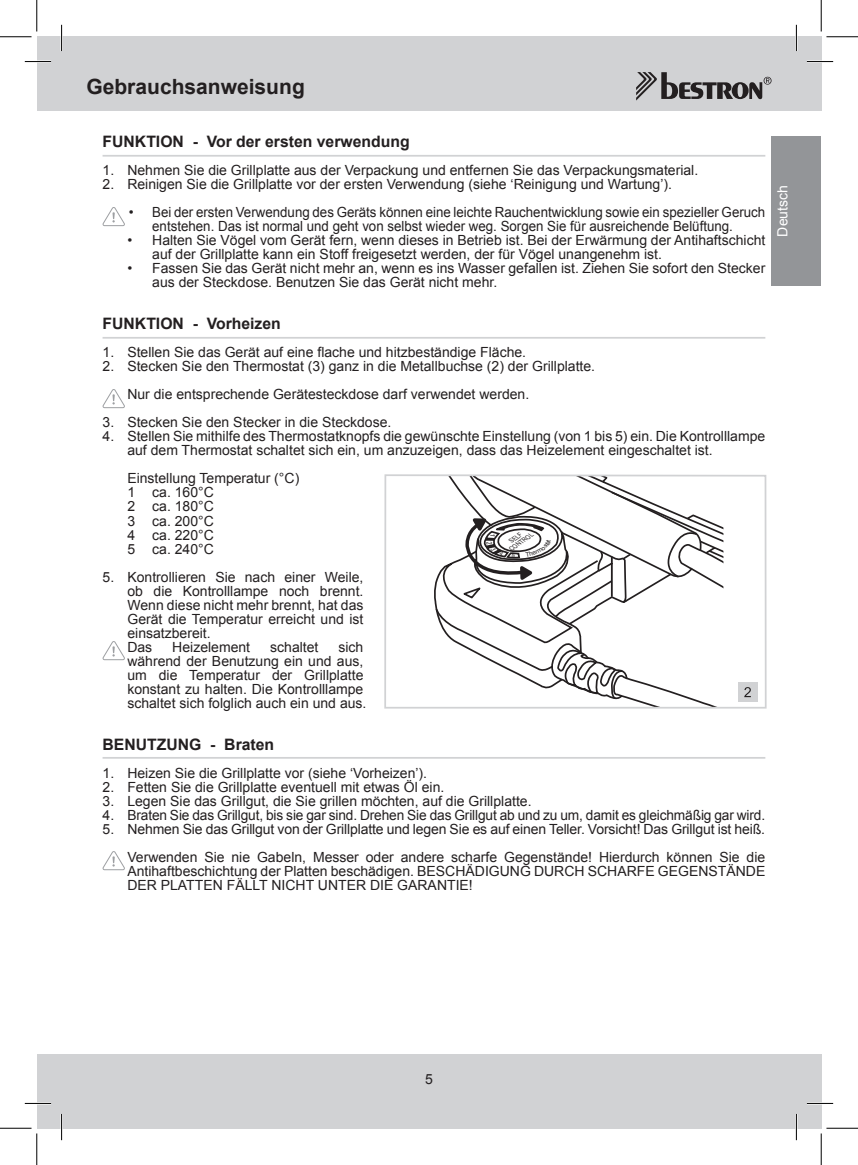
<style>
.page{position:relative;width:858px;height:1165px;background:#fff}
.page>*{position:absolute;margin:0;border:0;box-sizing:border-box;transform-origin:0 0}
.t1{font:700 21px "Arial";color:#231f20}
.t2{font:700 15.75px "Arial";color:#231f20}
.t3{font:14px/14px "Arial";color:#231f20}
.t4{font:14px "Arial";color:#fff}
.t5{font:italic 6.65px/6.6px "Arial";color:#231f20;scale:.84 1}
.t6{font:4.2px "Arial";color:#231f20;scale:1.56 1}
</style>
<div class="page">
<div style="left:37px;top:37px;width:784px;height:74px;background:#d1d2d4"></div>
<div style="left:37px;top:1054px;width:784px;height:74px;background:#d1d2d4"></div>
<svg style="left:636px;top:72px;width:135px;height:29px"></svg>
<div style="left:771px;top:136px;width:50px;height:150px;background:#939598"></div>
<hr style="left:102px;top:155px;width:663px;height:2px;background:#d1d2d4">
<hr style="left:102px;top:337px;width:663px;height:2px;background:#d1d2d4">
<hr style="left:102px;top:757px;width:663px;height:2px;background:#d1d2d4">
<svg style="left:102px;top:207px;width:23px;height:19px"></svg>
<svg style="left:102px;top:389px;width:23px;height:19px"></svg>
<svg style="left:102px;top:641px;width:23px;height:19px"></svg>
<svg style="left:102px;top:851px;width:23px;height:19px"></svg>
<svg style="left:450px;top:477px;width:273px;height:223px"></svg>
<div style="left:384px;top:474px;width:382px;height:235px;border:2px solid #d1d2d4"></div>
<div style="left:737px;top:682px;width:20px;height:20px;background:#d1d2d4"></div>
<svg style="left:744px;top:687px;width:6px;height:10px"></svg>
<hr style="left:25px;top:60px;width:26px;height:3px;background:#fff">
<hr style="left:806px;top:60px;width:26px;height:3px;background:#fff">
<hr style="left:25px;top:1102px;width:26px;height:2px;background:#fff">
<hr style="left:806px;top:1102px;width:26px;height:2px;background:#fff">
<hr style="left:60px;top:25px;width:3px;height:26px;background:#fff">
<hr style="left:60px;top:1114px;width:3px;height:26px;background:#fff">
<hr style="left:795px;top:25px;width:2px;height:26px;background:#fff">
<hr style="left:795px;top:1114px;width:2px;height:26px;background:#fff">
<svg style="left:25px;top:61px;width:26px;height:1px"></svg>
<svg style="left:806px;top:61px;width:26px;height:1px"></svg>
<svg style="left:25px;top:1103px;width:26px;height:1px"></svg>
<svg style="left:806px;top:1103px;width:26px;height:1px"></svg>
<svg style="left:61px;top:25px;width:1px;height:26px"></svg>
<svg style="left:61px;top:1114px;width:1px;height:26px"></svg>
<svg style="left:795px;top:25px;width:1px;height:26px"></svg>
<svg style="left:795px;top:1114px;width:1px;height:26px"></svg>
<hr style="left:0;top:36px;width:32px;height:1px;background:#000">
<hr style="left:826px;top:36px;width:31px;height:1px;background:#000">
<hr style="left:0;top:1128px;width:32px;height:1px;background:#000">
<hr style="left:826px;top:1128px;width:31px;height:1px;background:#000">
<hr style="left:36px;top:0;width:1px;height:32px;background:#000">
<hr style="left:36px;top:1133px;width:1px;height:32px;background:#000">
<hr style="left:820px;top:0;width:1px;height:32px;background:#000">
<hr style="left:820px;top:1133px;width:1px;height:32px;background:#000">
<svg style="left:434px;top:515px;width:268px;height:166px"></svg>
<h1 class="t1" style="left:86px;top:73px;width:220px">Gebrauchsanweisung</h1>
<p class="t2" style="left:102px;top:131px;width:308px">Funktion - Vor der ersten verwendung</p>
<p class="t3" style="left:102px;top:164px;width:597px">1. Nehmen Sie die Grillplatte aus der Verpackung und entfernen Sie das Verpackungsmaterial.</p>
<p class="t3" style="left:102px;top:178px;width:571px">2. Reinigen Sie die Grillplatte vor der ersten Verwendung (siehe ‘Reinigung und Wartung’).</p>
<p class="t3" style="left:152px;top:206px;width:614px;text-indent:-23px">• Bei der ersten Verwendung des Geräts können eine leichte Rauchentwicklung sowie ein spezieller Geruch entstehen. Das ist normal und geht von selbst wieder weg. Sorgen Sie für ausreichende Belüftung.</p>
<p class="t3" style="left:152px;top:234px;width:614px;text-indent:-25px">• Halten Sie Vögel vom Gerät fern, wenn dieses in Betrieb ist. Bei der Erwärmung der Antihaftschicht auf der Grillplatte kann ein Stoff freigesetzt werden, der für Vögel unangenehm ist.</p>
<p class="t3" style="left:152px;top:262px;width:614px;text-indent:-25px">• Fassen Sie das Gerät nicht mehr an, wenn es ins Wasser gefallen ist. Ziehen Sie sofort den Stecker aus der Steckdose. Benutzen Sie das Gerät nicht mehr.</p>
<p class="t2" style="left:102px;top:313px;width:180px">Funktion - Vorheizen</p>
<p class="t3" style="left:102px;top:346px;width:425px">1. Stellen Sie das Gerät auf eine flache und hitzbeständige Fläche.</p>
<p class="t3" style="left:127px;top:353px;width:469px;line-height:28px;text-indent:-25px">2. Stecken Sie den Thermostat (3) ganz in die Metallbuchse (2) der Grillplatte.<br>Nur die entsprechende Gerätesteckdose darf verwendet werden.</p>
<p class="t3" style="left:102px;top:416px;width:290px">3. Stecken Sie den Stecker in die Steckdose.</p>
<p class="t3" style="left:127px;top:430px;width:639px;text-indent:-25px">4. Stellen Sie mithilfe des Thermostatknopfs die gewünschte Einstellung (von 1 bis 5) ein. Die Kontrolllampe auf dem Thermostat schaltet sich ein, um anzuzeigen, dass das Heizelement eingeschaltet ist.</p>
<p class="t3" style="left:127px;top:472px;width:173px">Einstellung Temperatur (°C)<br>1 ca. 160°C<br>2 ca. 180°C<br>3 ca. 200°C<br>4 ca. 220°C<br>5 ca. 240°C</p>
<p class="t3" style="left:127px;top:570px;width:237px;text-indent:-25px">5. Kontrollieren Sie nach einer Weile, ob die Kontrolllampe noch brennt.<br>Wenn diese nicht mehr brennt, hat das<br>Gerät die Temperatur erreicht und ist einsatzbereit.<br>Das</p>
<p class="t5" style="left:505px;top:541px;width:34px;text-indent:4px;rotate:-34deg">SELF<br>CONTROL</p>
<p class="t6" style="left:511px;top:553px;width:4px">5</p>
<p class="t3" style="left:127px;top:640px;width:240px;text-indent:211px">sich während der Benutzung ein und aus, um die Temperatur der Grillplatte konstant zu halten. Die Kontrolllampe schaltet sich folglich auch ein und aus.</p>
<p class="t2" style="left:102px;top:733px;width:173px">Benutzung - Braten</p>
<p class="t3" style="left:102px;top:766px;width:326px">1. Heizen Sie die Grillplatte vor (siehe ‘Vorheizen’).</p>
<p class="t3" style="left:102px;top:780px;width:343px">2. Fetten Sie die Grillplatte eventuell mit etwas Öl ein.</p>
<p class="t3" style="left:102px;top:794px;width:430px">3. Legen Sie das Grillgut, die Sie grillen möchten, auf die Grillplatte.</p>
<p class="t3" style="left:102px;top:808px;width:664px">4. Braten Sie das Grillgut, bis sie gar sind. Drehen Sie das Grillgut ab und zu um, damit es gleichmäßig gar wird.</p>
<p class="t3" style="left:102px;top:815px;width:664px;line-height:28px;text-align:right">5. Nehmen Sie das Grillgut von der Grillplatte und legen Sie es auf einen Teller. Vorsicht! Das Grillgut ist heiß.<br>Verwenden Sie nie Gabeln, Messer oder andere scharfe Gegenstände! Hierdurch können Sie die</p>
<p class="t3" style="left:127px;top:864px;width:639px">Antihaftbeschichtung der Platten beschädigen. BESCHÄDIGUNG DURCH SCHARFE GEGENSTÄNDE<br>DER PLATTEN FÄLLT NICHT UNTER DIE GARANTIE!</p>
<p class="t3" style="left:172px;top:640px;width:79px">Heizelement</p>
<p class="t3" style="left:270px;top:640px;width:50px">schaltet</p>
<p class="t4" style="left:773px;top:237px;width:53px;rotate:-90deg">Deutsch</p>
<p class="t3" style="left:425px;top:1072px;width:9px">5</p>
</div>
